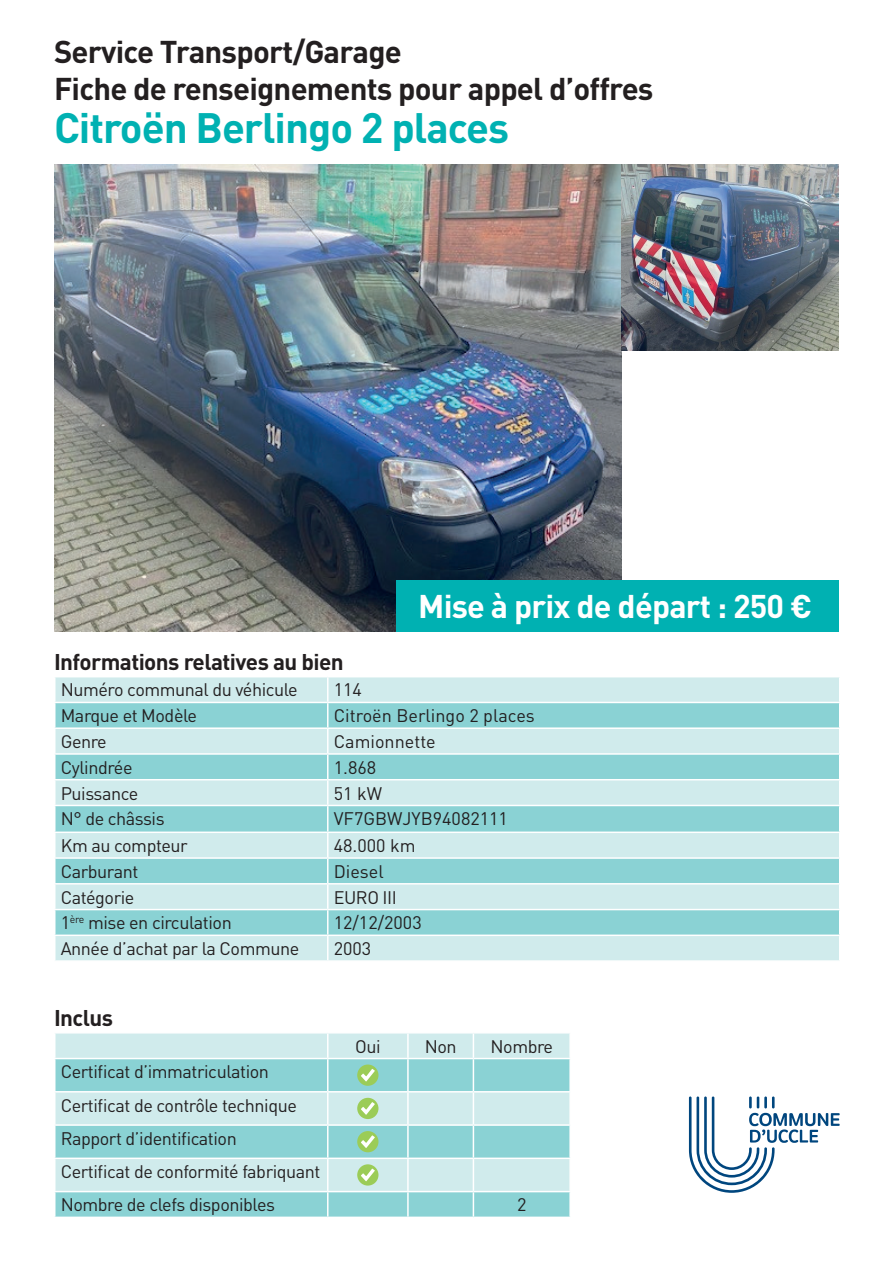
<style>
.page{position:relative;width:893px;height:1263px;background:#fff}
.page>*{position:absolute;margin:0;border:0;box-sizing:border-box;transform-origin:0 0}
.t1{font:700 42px "DIN Pro";letter-spacing:-.025em;color:#00b1b2}
.t2{font:700 32.4px "DIN Pro";letter-spacing:-.025em;color:#fff}
.t3{font:700 31.05px/36.5px "DIN Pro";letter-spacing:-.025em;color:#231f20}
.t4{font:700 22.5px "DIN Pro";letter-spacing:-.025em;color:#231f20}
.t5{font:18px/33.3px "DIN Pro";letter-spacing:-.025em;color:#231f20}
.t6{font:18px "DIN Pro";color:#231f20}
</style>
<div class="page">
<img style="left:54px;top:165px;width:567px;height:466px">
<div style="left:56px;top:677px;width:783px;height:283px;background:#d0ebec"></div>
<svg style="left:56px;top:703px;width:783px;height:231px;fill:#8ad2d4"></svg>
<hr style="left:54px;top:702px;width:274px;height:1px;background:#fff">
<hr style="left:328px;top:702px;width:512px;height:1px;background:#fff">
<hr style="left:54px;top:727px;width:274px;height:2px;background:#fff">
<hr style="left:328px;top:727px;width:512px;height:2px;background:#fff">
<hr style="left:54px;top:753px;width:274px;height:2px;background:#fff">
<hr style="left:328px;top:753px;width:512px;height:2px;background:#fff">
<hr style="left:54px;top:779px;width:274px;height:1px;background:#fff">
<hr style="left:328px;top:779px;width:512px;height:1px;background:#fff">
<hr style="left:54px;top:805px;width:274px;height:1px;background:#fff">
<hr style="left:328px;top:805px;width:512px;height:1px;background:#fff">
<hr style="left:54px;top:831px;width:274px;height:2px;background:#fff">
<hr style="left:328px;top:831px;width:512px;height:2px;background:#fff">
<hr style="left:54px;top:857px;width:274px;height:2px;background:#fff">
<hr style="left:328px;top:857px;width:512px;height:2px;background:#fff">
<hr style="left:54px;top:883px;width:274px;height:1px;background:#fff">
<hr style="left:328px;top:883px;width:512px;height:1px;background:#fff">
<hr style="left:54px;top:909px;width:274px;height:1px;background:#fff">
<hr style="left:328px;top:909px;width:512px;height:1px;background:#fff">
<hr style="left:54px;top:934px;width:274px;height:2px;background:#fff">
<hr style="left:328px;top:934px;width:512px;height:2px;background:#fff">
<svg style="left:327px;top:677px;width:1px;height:283px"></svg>
<svg style="left:56px;top:1033px;width:513px;height:25px;fill:#d0ebec"></svg>
<svg style="left:56px;top:1059px;width:513px;height:157px;fill:#8ad2d4"></svg>
<svg style="left:327px;top:1033px;width:1px;height:25px"></svg>
<hr style="left:407px;top:1033px;width:2px;height:25px;background:#fff">
<svg style="left:473px;top:1033px;width:1px;height:25px"></svg>
<hr style="left:327px;top:1059px;width:1px;height:32px;background:#fff">
<hr style="left:407px;top:1059px;width:2px;height:32px;background:#fff">
<hr style="left:473px;top:1059px;width:1px;height:32px;background:#fff">
<hr style="left:54px;top:1091px;width:274px;height:1px;background:#fff">
<hr style="left:328px;top:1091px;width:80px;height:1px;background:#fff">
<hr style="left:327px;top:1092px;width:1px;height:32px;background:#fff">
<hr style="left:408px;top:1091px;width:65px;height:1px;background:#fff">
<hr style="left:407px;top:1092px;width:2px;height:32px;background:#fff">
<hr style="left:473px;top:1091px;width:98px;height:1px;background:#fff">
<hr style="left:473px;top:1092px;width:1px;height:32px;background:#fff">
<hr style="left:54px;top:1124px;width:274px;height:2px;background:#fff">
<hr style="left:328px;top:1124px;width:80px;height:2px;background:#fff">
<hr style="left:327px;top:1126px;width:1px;height:31px;background:#fff">
<hr style="left:408px;top:1124px;width:65px;height:2px;background:#fff">
<hr style="left:407px;top:1126px;width:2px;height:31px;background:#fff">
<hr style="left:473px;top:1124px;width:98px;height:2px;background:#fff">
<hr style="left:473px;top:1126px;width:1px;height:31px;background:#fff">
<hr style="left:54px;top:1157px;width:274px;height:2px;background:#fff">
<hr style="left:328px;top:1157px;width:80px;height:2px;background:#fff">
<hr style="left:327px;top:1159px;width:1px;height:32px;background:#fff">
<hr style="left:408px;top:1157px;width:65px;height:2px;background:#fff">
<hr style="left:407px;top:1159px;width:2px;height:32px;background:#fff">
<hr style="left:473px;top:1157px;width:98px;height:2px;background:#fff">
<hr style="left:473px;top:1159px;width:1px;height:32px;background:#fff">
<hr style="left:54px;top:1191px;width:274px;height:1px;background:#fff">
<hr style="left:328px;top:1191px;width:80px;height:1px;background:#fff">
<svg style="left:327px;top:1192px;width:1px;height:24px"></svg>
<hr style="left:408px;top:1191px;width:65px;height:1px;background:#fff">
<hr style="left:407px;top:1192px;width:2px;height:24px;background:#fff">
<hr style="left:473px;top:1191px;width:98px;height:1px;background:#fff">
<svg style="left:473px;top:1192px;width:1px;height:24px"></svg>
<svg style="left:357px;top:1064px;width:21px;height:22px"></svg>
<svg style="left:361px;top:1069px;width:14px;height:12px"></svg>
<svg style="left:357px;top:1098px;width:21px;height:21px"></svg>
<svg style="left:361px;top:1102px;width:14px;height:13px"></svg>
<svg style="left:357px;top:1131px;width:21px;height:21px"></svg>
<svg style="left:361px;top:1135px;width:14px;height:13px"></svg>
<svg style="left:357px;top:1164px;width:21px;height:21px"></svg>
<svg style="left:361px;top:1168px;width:14px;height:13px"></svg>
<svg style="left:689px;top:1096px;width:151px;height:97px"></svg>
<div style="left:397px;top:580px;width:442px;height:51px;background:#00b1b2"></div>
<img style="left:621px;top:165px;width:218px;height:185px">
<h3 class="t3" style="left:54px;top:33px;width:601px">Service Transport/Garage<br>Fiche de renseignements pour appel d’offres</h3>
<h1 class="t1" style="left:54px;top:100px;width:457px">Citroën Berlingo 2 places</h1>
<h2 class="t2" style="left:418px;top:584px;width:396px">Mise à prix de départ : 250 €</h2>
<p class="t4" style="left:54px;top:646px;width:291px">Informations relatives au bien</p>
<p class="t5" style="left:61px;top:672px;width:239px">Numéro communal du véhicule</p>
<p class="t5" style="left:334px;top:672px;width:30px">114</p>
<p class="t5" style="left:61px;top:698px;width:138px">Marque et Modèle</p>
<p class="t6" style="left:334px;top:703px;width:203px">Citroën Berlingo 2 places</p>
<p class="t5" style="left:61px;top:724px;width:48px">Genre</p>
<p class="t6" style="left:334px;top:729px;width:103px">Camionnette</p>
<p class="t5" style="left:61px;top:750px;width:73px">Cylindrée</p>
<p class="t5" style="left:334px;top:750px;width:44px">1.868</p>
<p class="t5" style="left:61px;top:776px;width:79px">Puissance</p>
<p class="t5" style="left:334px;top:776px;width:50px">51 kW</p>
<p class="t5" style="left:61px;top:801px;width:105px">N° de châssis</p>
<p class="t6" style="left:334px;top:806px;width:176px">VF7GBWJYB94082111</p>
<p class="t5" style="left:61px;top:828px;width:129px">Km au compteur</p>
<p class="t5" style="left:334px;top:828px;width:83px">48.000 km</p>
<p class="t5" style="left:61px;top:854px;width:79px">Carburant</p>
<p class="t5" style="left:334px;top:854px;width:52px">Diesel</p>
<p class="t5" style="left:61px;top:880px;width:75px">Catégorie</p>
<p class="t5" style="left:334px;top:880px;width:65px">EURO III</p>
<p class="t5" style="left:61px;top:905px;width:173px">1<sup>ère</sup> mise en circulation</p>
<p class="t5" style="left:334px;top:905px;width:89px">12/12/2003</p>
<p class="t5" style="left:61px;top:931px;width:240px">Année d’achat par la Commune</p>
<p class="t5" style="left:334px;top:931px;width:39px">2003</p>
<p class="t4" style="left:54px;top:1002px;width:61px">Inclus</p>
<p class="t5" style="left:61px;top:1054px;width:261px">Certificat d’immatriculation<br>Certificat de contrôle technique<br>Rapport d’identification<br>Certificat de conformité fabriquant<br>Nombre de clefs disponibles</p>
<p class="t5" style="left:355px;top:1029px;width:27px">Oui</p>
<p class="t5" style="left:425px;top:1029px;width:33px">Non</p>
<p class="t5" style="left:490px;top:1029px;width:64px">Nombre</p>
<p class="t5" style="left:517px;top:1187px;width:11px">2</p>
</div>
